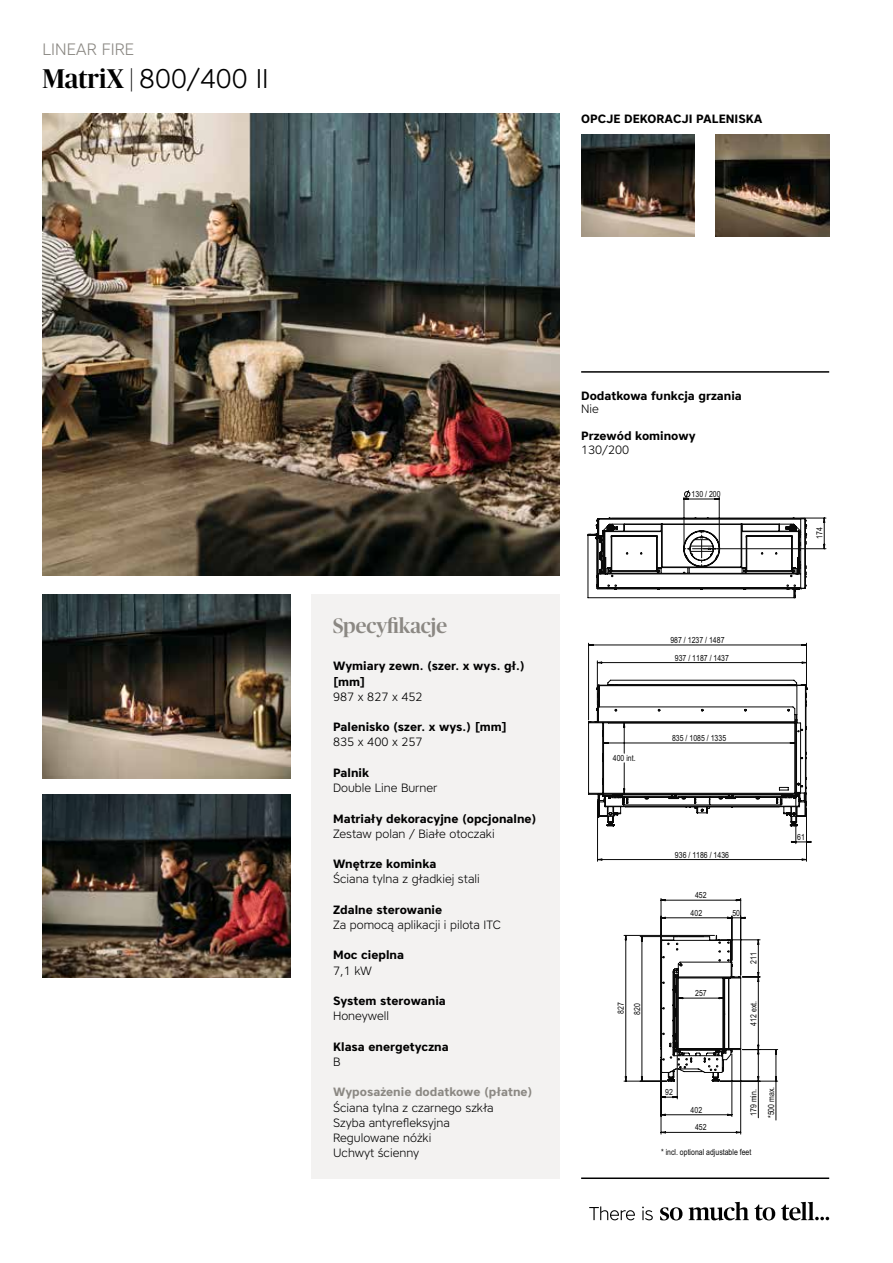
<style>
.page{position:relative;width:893px;height:1263px;background:#fff}
.page>*{position:absolute;margin:0;border:0;box-sizing:border-box;transform-origin:0 0}
.t1{font:300 27px "Core Sans A35";color:#000}
.t2{font:500 21px "Publico Banner";color:#8b8883}
.t3{font:300 16.5px "Core Sans A35";color:#8b8883}
.t4{font:700 12px/15.1px "Core Sans A65";color:#000}
.t5{font:300 12px/15.1px "Core Sans A35";color:#000}
.t6{font:700 12px "Core Sans A65";color:#8b8883}
.t7{font:8.4px/17.5px "Arial Narrow";color:#090909}
.s1{font-family:"Publico Banner";font-weight:500}
</style>
<div class="page">
<hr style="left:581px;top:371px;width:248px;height:2px;background:#000">
<div style="left:312px;top:594px;width:248px;height:585px;background:#f3f2f1"></div>
<img style="left:43px;top:114px;width:517px;height:461px">
<img style="left:43px;top:794px;width:248px;height:184px">
<img style="left:43px;top:594px;width:248px;height:184px">
<svg style="left:588px;top:643px;width:223px;height:219px"></svg>
<svg style="left:588px;top:680px;width:220px;height:146px"></svg>
<svg style="left:587px;top:490px;width:239px;height:108px"></svg>
<svg style="left:624px;top:898px;width:154px;height:236px"></svg>
<img style="left:581px;top:135px;width:113px;height:101px">
<img style="left:716px;top:135px;width:113px;height:101px">
<hr style="left:581px;top:1177px;width:248px;height:2px;background:#000">
<svg style="left:589px;top:1202px;width:240px;height:18px"></svg>
<h3 class="t3" style="left:43px;top:38px;width:93px">LINEAR FIRE</h3>
<h1 class="t1" style="left:43px;top:61px;width:228px"><span class="s1">MatriX |</span> 800/400 II</h1>
<p class="t4" style="left:581px;top:111px;width:183px">OPCJE DEKORACJI PALENISKA</p>
<h2 class="t2" style="left:333px;top:611px;width:115px">Specyfikacje</h2>
<p class="t4" style="left:333px;top:658px;width:193px">Wymiary zewn. (szer. x wys. gł.) [mm]</p>
<p class="t5" style="left:333px;top:689px;width:91px">987 x 827 x 452</p>
<p class="t4" style="left:333px;top:719px;width:175px">Palenisko (szer. x wys.) [mm]</p>
<p class="t5" style="left:333px;top:734px;width:91px">835 x 400 x 257</p>
<p class="t4" style="left:333px;top:765px;width:38px">Palnik</p>
<p class="t5" style="left:333px;top:780px;width:106px">Double Line Burner</p>
<p class="t4" style="left:333px;top:810px;width:205px">Matriały dekoracyjne (opcjonalne)</p>
<p class="t5" style="left:333px;top:826px;width:163px">Zestaw polan / Białe otoczaki</p>
<p class="t4" style="left:333px;top:856px;width:105px">Wnętrze kominka</p>
<p class="t5" style="left:333px;top:871px;width:148px">Ściana tylna z gładkiej stali</p>
<p class="t4" style="left:333px;top:902px;width:111px">Zdalne sterowanie</p>
<p class="t5" style="left:333px;top:917px;width:169px">Za pomocą aplikacji i pilota ITC</p>
<p class="t4" style="left:333px;top:947px;width:73px">Moc cieplna</p>
<p class="t5" style="left:333px;top:963px;width:40px">7,1 kW</p>
<p class="t4" style="left:333px;top:993px;width:114px">System sterowania</p>
<p class="t5" style="left:333px;top:1008px;width:58px">Honeywell</p>
<p class="t4" style="left:333px;top:1039px;width:117px">Klasa energetyczna</p>
<p class="t5" style="left:333px;top:1054px;width:9px">B</p>
<p class="t6" style="left:333px;top:1084px;width:201px">Wyposażenie dodatkowe (płatne)</p>
<p class="t5" style="left:333px;top:1100px;width:162px">Ściana tylna z czarnego szkła<br>Szyba antyrefleksyjna<br>Regulowane nóżki<br>Uchwyt ścienny</p>
<p class="t4" style="left:581px;top:388px;width:162px">Dodatkowa funkcja grzania</p>
<p class="t5" style="left:581px;top:401px;width:19px">Nie</p>
<p class="t4" style="left:581px;top:428px;width:116px">Przewód kominowy</p>
<p class="t5" style="left:581px;top:441px;width:50px">130/200</p>
<p class="t7" style="left:692px;top:485px;width:31px">130 / 200</p>
<p class="t7" style="left:810px;top:539px;width:13px;rotate:-90deg">174</p>
<p class="t7" style="left:670px;top:631px;width:56px">987 / 1237 / 1487</p>
<p class="t7" style="left:675px;top:649px;width:56px">937 / 1187 / 1437</p>
<p class="t7" style="left:613px;top:749px;width:24px">400 int.</p>
<p class="t7" style="left:672px;top:729px;width:56px">835 / 1085 / 1335</p>
<p class="t7" style="left:612px;top:1014px;width:13px;rotate:-90deg">827</p>
<p class="t7" style="left:628px;top:1015px;width:13px;rotate:-90deg">820</p>
<p class="t7" style="left:675px;top:845px;width:56px">936 / 1186 / 1436</p>
<p class="t7" style="left:695px;top:886px;width:13px">452</p>
<p class="t7" style="left:691px;top:904px;width:13px">402</p>
<p class="t7" style="left:732px;top:904px;width:9px">50</p>
<p class="t7" style="left:695px;top:984px;width:13px">257</p>
<p class="t7" style="left:744px;top:964px;width:13px;rotate:-90deg">211</p>
<p class="t7" style="left:744px;top:1025px;width:26px;rotate:-90deg">412 ext.</p>
<p class="t7" style="left:797px;top:828px;width:9px">61</p>
<p class="t7" style="left:665px;top:1083px;width:9px">92</p>
<p class="t7" style="left:691px;top:1101px;width:13px">402</p>
<p class="t7" style="left:695px;top:1118px;width:13px">452</p>
<p class="t7" style="left:744px;top:1118px;width:33px;rotate:-90deg">179 min. *500 max.</p>
<p class="t7" style="left:661px;top:1143px;width:92px">* incl. optional adjustable feet</p>
</div>
